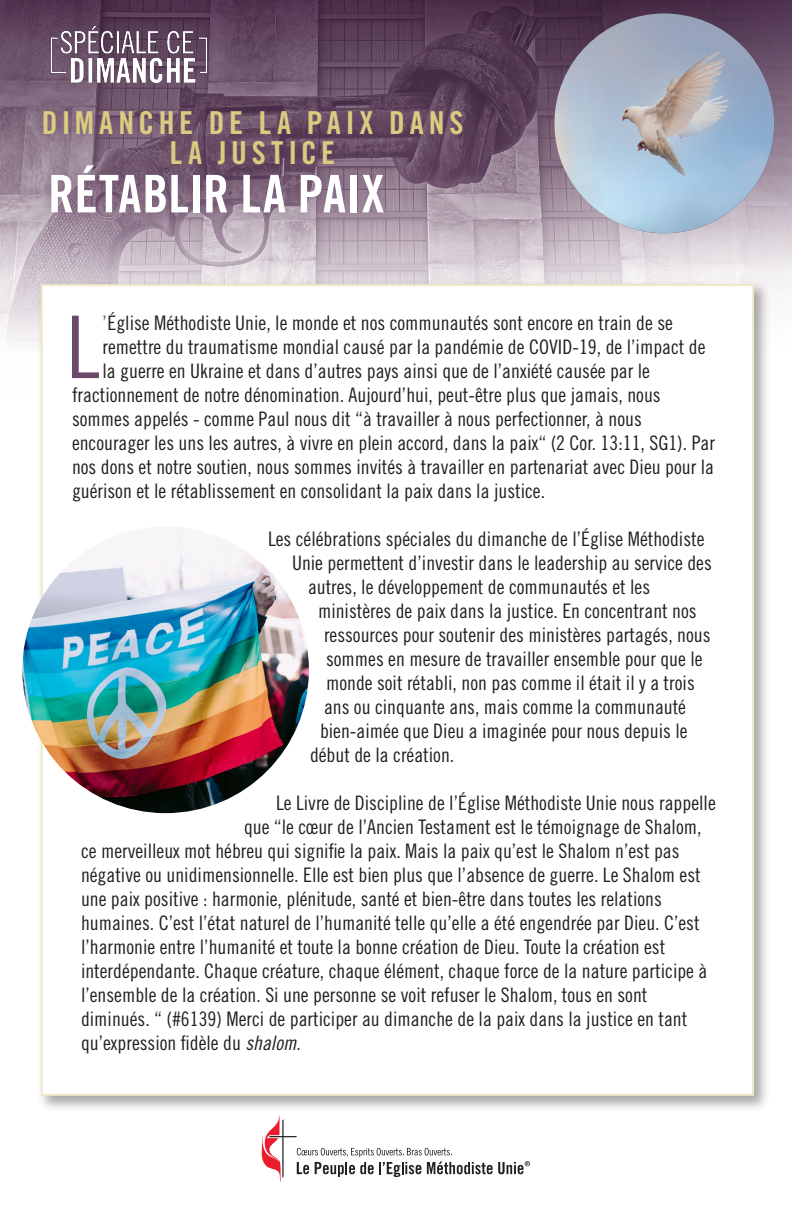
<style>
.page{position:relative;width:792px;height:1224px;background:#fff}
.page>*{position:absolute;margin:0;border:0;box-sizing:border-box;transform-origin:0 0}
._2020_KIT_Body_Text{font:86.4px "Trade Gothic LT Std Cn 18";color:#6a496b}
.t1{font:52px "Trade Gothic LT Std Bd Cn 20";letter-spacing:.01em;color:#fff}
.t2{font:31.6px/30px "Trade Gothic LT Std Bd Cn 20";letter-spacing:.15em;color:#dbcb81;text-align:center}
._2020_KIT_Body_Text-2{font:20px "Trade Gothic LT Std Cn 18";color:#231f20}
.s1{color:#6a496b}
.s2{font-style:italic}
</style>
<div class="page">
<img style="left:0;top:0;width:792px;height:344px">
<img style="left:554px;top:14px;width:220px;height:219px;border-radius:110px">
<div style="left:37px;top:280px;width:733px;height:833px;background:#231f20;opacity:.4"></div>
<div style="left:41px;top:284px;width:713px;height:812px;background:#fff;border:2px solid #efe9c7"></div>
<img style="left:22px;top:527px;width:287px;height:286px;border-radius:143px">
<div style="left:41px;top:155px;width:352px;height:68px;background:#6a496b;opacity:.5"></div>
<div style="left:33px;top:100px;width:440px;height:74px;background:#6a496b;opacity:.5"></div>
<img style="left:12px;top:10px;width:221px;height:94px">
<svg style="left:262px;top:1115px;width:268px;height:67px"></svg>
<p class="t2" style="left:42px;top:108px;width:423px">DIMANCHE DE LA PAIX DANS<br>LA JUSTICE</p>
<p class="t1" style="left:48px;top:162px;width:338px">RÉTABLIR LA PAIX</p>
<p class="_2020_KIT_Body_Text" style="left:66px;top:296px;width:35px">L</p>
<p class="_2020_KIT_Body_Text-2" style="left:103px;top:311px;width:572px"><span class="s1">’</span>Église Méthodiste Unie, le monde et nos communautés sont encore en train de se</p>
<p class="_2020_KIT_Body_Text-2" style="left:103px;top:335px;width:605px">remettre du traumatisme mondial causé par la pandémie de COVID-19, de l’impact de</p>
<p class="_2020_KIT_Body_Text-2" style="left:103px;top:359px;width:549px">la guerre en Ukraine et dans d’autres pays ainsi que de l’anxiété causée par le</p>
<p class="_2020_KIT_Body_Text-2" style="left:72px;top:383px;width:590px">fractionnement de notre dénomination. Aujourd’hui, peut-être plus que jamais, nous</p>
<p class="_2020_KIT_Body_Text-2" style="left:72px;top:407px;width:571px">sommes appelés - comme Paul nous dit “à travailler à nous perfectionner, à nous</p>
<p class="_2020_KIT_Body_Text-2" style="left:72px;top:431px;width:645px">encourager les uns les autres, à vivre en plein accord, dans la paix“ (2 Cor. 13:11, SG1). Par</p>
<p class="_2020_KIT_Body_Text-2" style="left:72px;top:455px;width:644px">nos dons et notre soutien, nous sommes invités à travailler en partenariat avec Dieu pour la</p>
<p class="_2020_KIT_Body_Text-2" style="left:72px;top:479px;width:475px">guérison et le rétablissement en consolidant la paix dans la justice.</p>
<p class="_2020_KIT_Body_Text-2" style="left:268px;top:527px;width:438px">Les célébrations spéciales du dimanche de l’Église Méthodiste</p>
<p class="_2020_KIT_Body_Text-2" style="left:292px;top:551px;width:421px">Unie permettent d’investir dans le leadership au service des</p>
<p class="_2020_KIT_Body_Text-2" style="left:308px;top:575px;width:344px">autres, le développement de communautés et les</p>
<p class="_2020_KIT_Body_Text-2" style="left:318px;top:599px;width:380px">ministères de paix dans la justice. En concentrant nos</p>
<p class="_2020_KIT_Body_Text-2" style="left:324px;top:623px;width:388px">ressources pour soutenir des ministères partagés, nous</p>
<p class="_2020_KIT_Body_Text-2" style="left:326px;top:647px;width:378px">sommes en mesure de travailler ensemble pour que le</p>
<p class="_2020_KIT_Body_Text-2" style="left:326px;top:671px;width:370px">monde soit rétabli, non pas comme il était il y a trois</p>
<p class="_2020_KIT_Body_Text-2" style="left:324px;top:695px;width:364px">ans ou cinquante ans, mais comme la communauté</p>
<p class="_2020_KIT_Body_Text-2" style="left:320px;top:719px;width:369px">bien-aimée que Dieu a imaginée pour nous depuis le</p>
<p class="_2020_KIT_Body_Text-2" style="left:310px;top:743px;width:146px">début de la création.</p>
<p class="_2020_KIT_Body_Text-2" style="left:276px;top:791px;width:441px">Le Livre de Discipline de l’Église Méthodiste Unie nous rappelle</p>
<p class="_2020_KIT_Body_Text-2" style="left:244px;top:815px;width:459px">que “le cœur de l’Ancien Testament est le témoignage de Shalom,</p>
<p class="_2020_KIT_Body_Text-2" style="left:81px;top:839px;width:600px">ce merveilleux mot hébreu qui signifie la paix. Mais la paix qu’est le Shalom n’est pas</p>
<p class="_2020_KIT_Body_Text-2" style="left:81px;top:863px;width:621px">négative ou unidimensionnelle. Elle est bien plus que l’absence de guerre. Le Shalom est</p>
<p class="_2020_KIT_Body_Text-2" style="left:81px;top:887px;width:582px">une paix positive : harmonie, plénitude, santé et bien-être dans toutes les relations</p>
<p class="_2020_KIT_Body_Text-2" style="left:81px;top:911px;width:620px">humaines. C’est l’état naturel de l’humanité telle qu’elle a été engendrée par Dieu. C’est</p>
<p class="_2020_KIT_Body_Text-2" style="left:81px;top:935px;width:586px">l’harmonie entre l’humanité et toute la bonne création de Dieu. Toute la création est</p>
<p class="_2020_KIT_Body_Text-2" style="left:81px;top:959px;width:628px">interdépendante. Chaque créature, chaque élément, chaque force de la nature participe à</p>
<p class="_2020_KIT_Body_Text-2" style="left:81px;top:983px;width:568px">l’ensemble de la création. Si une personne se voit refuser le Shalom, tous en sont</p>
<p class="_2020_KIT_Body_Text-2" style="left:81px;top:1007px;width:608px">diminués. “ (#6139) Merci de participer au dimanche de la paix dans la justice en tant</p>
<p class="_2020_KIT_Body_Text-2" style="left:81px;top:1031px;width:222px">qu’expression fidèle du <span class="s2">shalom</span>.</p>
</div>
